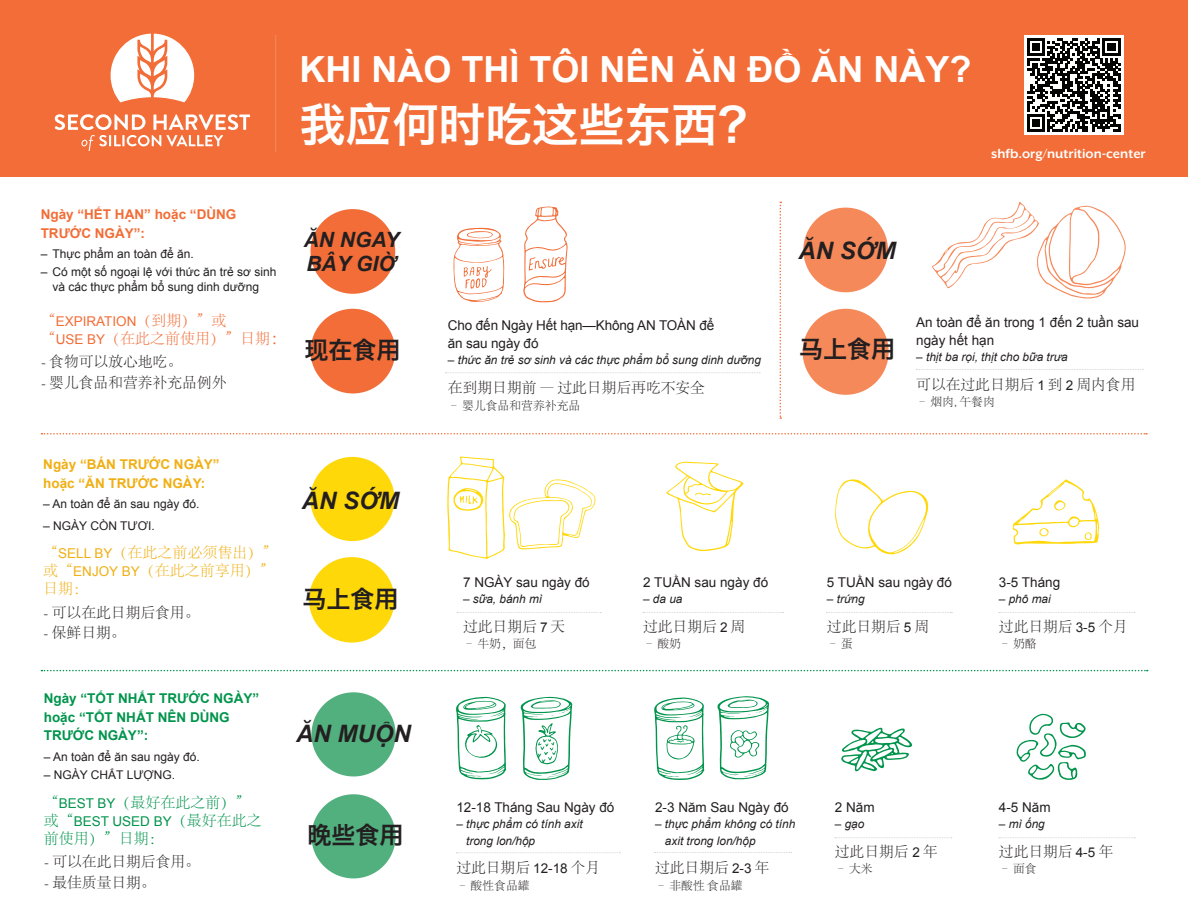
<style>
.page{position:relative;width:1188px;height:918px;background:#fff}
.page>*{position:absolute;margin:0;border:0;box-sizing:border-box;transform-origin:0 0}
.t1{font:46.5px "Hiragino Sans GB W6";color:#fff}
.t2{font:700 36px "Arial";color:#fff}
.t3{font:24px "Hiragino Sans GB W6";color:#231f20}
.t4{font:italic 700 24px "Arial";color:#231f20}
.t5{font:italic 700 21px/24px "Arial";color:#231f20}
.t6{font:300 15px/18px "Adobe Song Std";color:#f0af13}
.t7{font:700 15px "Mr Eaves XL San OT";color:#fff}
.t8{font:300 15px "Adobe Song Std";color:#00944c}
.t9{font:300 15px "Adobe Song Std";color:#f26d37}
.t10{font:300 14.7px "Adobe Song Std";color:#231f20}
.t11{font:13.5px/17.7px "Arial";color:#231f20}
.t12{font:700 13.5px/18.8px "Arial";color:#00944c}
.t13{font:700 13.5px/18.8px "Arial";color:#f0af13}
.t14{font:700 13.5px/18.8px "Arial";color:#f26d37}
.t15{font:13.5px "Arial";color:#00944c}
.t16{font:13.5px "Arial";color:#f26d37}
.t17{font:12px/15px "Arial";color:#231f20;text-align:center}
.t18{font:italic 11.85px/16.5px "Arial";color:#231f20}
.t19{font:300 11.85px "Adobe Song Std";color:#231f20}
.s1{font-family:"Adobe Song Std";font-weight:300;font-size:15px}
.s2{font-family:"Arial";font-weight:400;font-size:13.5px}
.s3{font-size:17.7px}
</style>
<div class="page">
<div style="left:0;top:0;width:1188px;height:177px;background:#f26d37"></div>
<svg style="left:55px;top:114px;width:195px;height:37px"></svg>
<svg style="left:111px;top:34px;width:83px;height:68px"></svg>
<svg style="left:457px;top:612px;width:144px;height:1px"></svg>
<svg style="left:456px;top:852px;width:164px;height:1px"></svg>
<svg style="left:445px;top:372px;width:315px;height:1px"></svg>
<svg style="left:916px;top:369px;width:227px;height:1px"></svg>
<svg style="left:643px;top:612px;width:141px;height:1px"></svg>
<svg style="left:654px;top:852px;width:138px;height:1px"></svg>
<svg style="left:826px;top:612px;width:126px;height:1px"></svg>
<svg style="left:835px;top:837px;width:117px;height:1px"></svg>
<svg style="left:999px;top:612px;width:136px;height:1px"></svg>
<svg style="left:999px;top:837px;width:136px;height:1px"></svg>
<svg style="left:453px;top:228px;width:51px;height:74px"></svg>
<svg style="left:523px;top:206px;width:45px;height:96px"></svg>
<svg style="left:932px;top:202px;width:194px;height:97px"></svg>
<svg style="left:447px;top:457px;width:149px;height:102px"></svg>
<svg style="left:666px;top:461px;width:78px;height:90px"></svg>
<svg style="left:835px;top:479px;width:93px;height:76px"></svg>
<svg style="left:1013px;top:479px;width:86px;height:65px"></svg>
<svg style="left:520px;top:697px;width:52px;height:83px"></svg>
<svg style="left:654px;top:697px;width:50px;height:83px"></svg>
<svg style="left:841px;top:727px;width:71px;height:45px"></svg>
<svg style="left:1017px;top:713px;width:69px;height:67px"></svg>
<div style="left:311px;top:209px;width:84px;height:85px;background:#f26d37;border-radius:50%"></div>
<div style="left:311px;top:309px;width:84px;height:84px;background:#f26d37;border-radius:50%"></div>
<div style="left:803px;top:208px;width:85px;height:84px;background:#f6895a;border-radius:50%"></div>
<div style="left:310px;top:457px;width:85px;height:84px;background:#ffd80a;border-radius:50%"></div>
<div style="left:311px;top:692px;width:85px;height:84px;background:#51b07e;border-radius:50%"></div>
<div style="left:311px;top:794px;width:85px;height:84px;background:#51b07e;border-radius:50%"></div>
<svg style="left:41px;top:433px;width:1106px;height:2px"></svg>
<svg style="left:41px;top:670px;width:1107px;height:1px"></svg>
<svg style="left:780px;top:202px;width:1px;height:217px"></svg>
<svg style="left:456px;top:697px;width:50px;height:82px"></svg>
<svg style="left:717px;top:696px;width:52px;height:83px"></svg>
<div style="left:803px;top:309px;width:86px;height:86px;background:#f6895a;border-radius:50%"></div>
<div style="left:309px;top:557px;width:86px;height:86px;background:#ffd80a;border-radius:50%"></div>
<svg style="left:1024px;top:35px;width:100px;height:100px"></svg>
<svg style="left:1027px;top:39px;width:93px;height:92px;background:#686968"></svg>
<hr style="left:275px;top:35px;width:1px;height:117px;background:#f6895a">
<p class="t14" style="left:41px;top:205px;width:197px">Ngày “HẾT HẠN” hoặc “DÙNG<br>TRƯỚC NGÀY”:</p>
<p class="t17" style="left:41px;top:246px;width:155px">– Thực phẩm an toàn để ăn.</p>
<p class="t17" style="left:41px;top:265px;width:237px">– Có một số ngoại lệ với thức ăn trẻ sơ sinh và các thực phẩm bổ sung dinh dưỡng</p>
<p class="t16" style="left:41px;top:312px;width:187px"><span class="s1">“</span>EXPIRATION<span class="s1">（到期）”或</span></p>
<p class="t9" style="left:41px;top:330px;width:249px">“<span class="s2">USE BY</span>（在此之前使用）”日期<span class="s3">：</span></p>
<p class="t10" style="left:41px;top:353px;width:143px">- 食物可以放心地吃。</p>
<p class="t10" style="left:41px;top:374px;width:187px">- 婴儿食品和营养补充品例外</p>
<p class="t13" style="left:43px;top:456px;width:178px">Ngày “BÁN TRƯỚC NGÀY” hoặc “ĂN TRƯỚC NGÀY:</p>
<p class="t17" style="left:43px;top:497px;width:158px">– An toàn để ăn sau ngày đó.</p>
<p class="t17" style="left:43px;top:518px;width:113px">– NGÀY CÒN TƯƠI.</p>
<p class="t6" style="left:43px;top:545px;width:236px">“<span class="s2">SELL BY</span>（在此之前必须售出）”或“<span class="s2">ENJOY BY</span>（在此之前享用）”日期：</p>
<p class="t10" style="left:43px;top:604px;width:158px">- 可以在此日期后食用。</p>
<p class="t10" style="left:43px;top:625px;width:84px">- 保鲜日期。</p>
<p class="t12" style="left:44px;top:689px;width:217px">Ngày “TỐT NHẤT TRƯỚC NGÀY” hoặc “TỐT NHẤT NÊN DÙNG<br>TRƯỚC NGÀY”:</p>
<p class="t17" style="left:44px;top:749px;width:158px">– An toàn để ăn sau ngày đó.</p>
<p class="t17" style="left:44px;top:767px;width:133px">– NGÀY CHẤT LƯỢNG.</p>
<p class="t8" style="left:44px;top:794px;width:208px">“<span class="s2">BEST BY</span>（最好在此之前）”</p>
<p class="t15" style="left:44px;top:812px;width:220px"><span class="s1">或“</span>BEST USED BY<span class="s1">（最好在此之</span></p>
<p class="t8" style="left:44px;top:830px;width:121px">前使用）”日期：</p>
<p class="t10" style="left:44px;top:854px;width:158px">- 可以在此日期后食用。</p>
<p class="t10" style="left:44px;top:875px;width:113px">- 最佳质量日期。</p>
<h2 class="t2" style="left:299px;top:45px;width:674px">KHI NÀO THÌ TÔI NÊN ĂN ĐỒ ĂN NÀY?</h2>
<h1 class="t1" style="left:299px;top:94px;width:466px">我应何时吃这些东西？</h1>
<p class="t7" style="left:991px;top:146px;width:156px">shfb.org/nutrition-center</p>
<h3 class="t5" style="left:304px;top:228px;width:97px">ĂN NGAY<br>BÂY GIỜ</h3>
<h3 class="t4" style="left:798px;top:235px;width:99px">ĂN SỚM</h3>
<h3 class="t3" style="left:304px;top:335px;width:98px">现在食用</h3>
<h3 class="t4" style="left:302px;top:485px;width:99px">ĂN SỚM</h3>
<h3 class="t3" style="left:303px;top:583px;width:97px">马上食用</h3>
<h3 class="t4" style="left:296px;top:718px;width:116px">ĂN MUỘN</h3>
<h3 class="t3" style="left:307px;top:819px;width:98px">晚些食用</h3>
<p class="t11" style="left:448px;top:317px;width:268px">Cho đến Ngày Hết hạn—Không AN TOÀN để ăn sau ngày đó</p>
<p class="t18" style="left:448px;top:352px;width:315px">– thức ăn trẻ sơ sinh và các thực phẩm bổ sung dinh dưỡng</p>
<p class="t10" style="left:448px;top:380px;width:259px">在到期日期前 — 过此日期后再吃不安全</p>
<p class="t19" style="left:448px;top:399px;width:134px">– 婴儿食品和营养补充品</p>
<h3 class="t3" style="left:799px;top:334px;width:97px">马上食用</h3>
<p class="t11" style="left:916px;top:314px;width:224px">An toàn để ăn trong 1 đến 2 tuần sau ngày hết hạn</p>
<p class="t18" style="left:916px;top:349px;width:153px">– thịt ba rọi, thịt cho bữa trưa</p>
<p class="t10" style="left:916px;top:377px;width:221px">可以在过此日期后 <span class="s2">1</span> 到 <span class="s2">2</span> 周内食用</p>
<p class="t19" style="left:916px;top:396px;width:80px">– 烟肉, 午餐肉</p>
<p class="t11" style="left:463px;top:573px;width:128px">7 NGÀY sau ngày đó</p>
<p class="t18" style="left:463px;top:591px;width:81px">– sữa, bánh mì</p>
<p class="t10" style="left:463px;top:619px;width:104px">过此日期后 <span class="s2">7</span> 天</p>
<p class="t19" style="left:463px;top:638px;width:75px">– 牛奶，面包</p>
<p class="t11" style="left:643px;top:573px;width:127px">2 TUẦN sau ngày đó</p>
<p class="t18" style="left:643px;top:591px;width:41px">– da ua</p>
<p class="t10" style="left:643px;top:619px;width:104px">过此日期后 <span class="s2">2</span> 周</p>
<p class="t19" style="left:643px;top:638px;width:39px">– 酸奶</p>
<p class="t11" style="left:827px;top:573px;width:127px">5 TUẦN sau ngày đó</p>
<p class="t18" style="left:827px;top:591px;width:39px">– trứng</p>
<p class="t10" style="left:827px;top:619px;width:104px">过此日期后 <span class="s2">5</span> 周</p>
<p class="t19" style="left:827px;top:638px;width:28px">– 蛋</p>
<p class="t11" style="left:999px;top:573px;width:63px">3-5 Tháng</p>
<p class="t18" style="left:999px;top:591px;width:53px">– phô mai</p>
<p class="t10" style="left:999px;top:619px;width:130px">过此日期后 <span class="s2">3-5</span> 个月</p>
<p class="t19" style="left:999px;top:638px;width:39px">– 奶酪</p>
<p class="t11" style="left:456px;top:798px;width:160px">12-18 Tháng Sau Ngày đó</p>
<p class="t18" style="left:466px;top:816px;width:118px;text-indent:-10px">– thực phẩm có tính axit trong lon/hộp</p>
<p class="t10" style="left:456px;top:860px;width:145px">过此日期后 <span class="s2">12-18</span> 个月</p>
<p class="t19" style="left:456px;top:879px;width:75px">– 酸性食品罐</p>
<p class="t11" style="left:655px;top:798px;width:135px">2-3 Năm Sau Ngày đó</p>
<p class="t18" style="left:665px;top:816px;width:132px;text-indent:-10px">– thực phẩm không có tính axit trong lon/hộp</p>
<p class="t10" style="left:655px;top:860px;width:116px">过此日期后 <span class="s2">2-3</span> 年</p>
<p class="t19" style="left:655px;top:879px;width:89px">– 非酸性 食品罐</p>
<p class="t11" style="left:835px;top:798px;width:41px">2 Năm</p>
<p class="t18" style="left:835px;top:816px;width:31px">– gạo</p>
<p class="t10" style="left:835px;top:843px;width:104px">过此日期后 <span class="s2">2</span> 年</p>
<p class="t19" style="left:835px;top:862px;width:39px">– 大米</p>
<p class="t11" style="left:999px;top:798px;width:53px">4-5 Năm</p>
<p class="t18" style="left:999px;top:816px;width:47px">– mì ống</p>
<p class="t10" style="left:999px;top:843px;width:116px">过此日期后 <span class="s2">4-5</span> 年</p>
<p class="t19" style="left:999px;top:862px;width:39px">– 面食</p>
</div>
